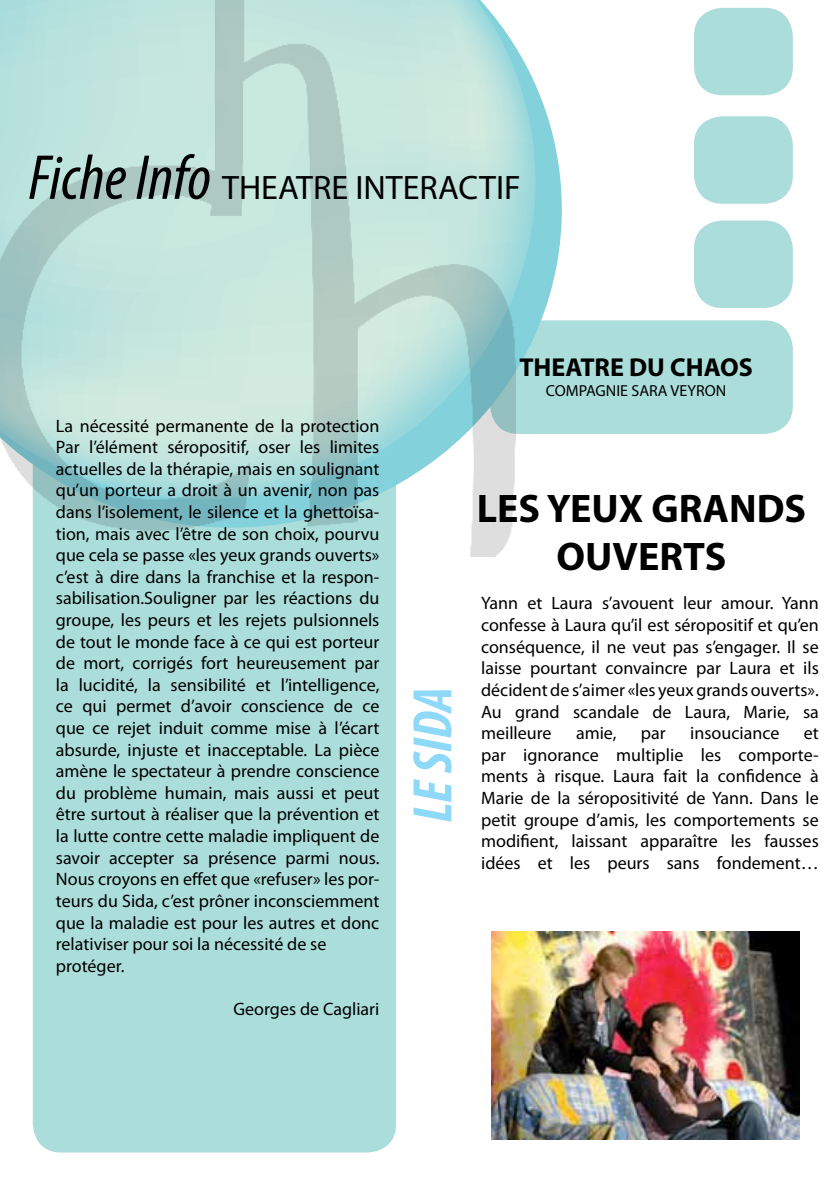
<style>
.page{position:relative;width:840px;height:1191px;background:#fff}
.page>*{position:absolute;margin:0;border:0;box-sizing:border-box;transform-origin:0 0}
.t1{font:italic 700 condensed 56px "Myriad Pro";color:#8ed8f8}
.t2{font:700 40px/48px "Myriad Pro";color:#000;text-align:center}
.t3{font:34px "Myriad Pro";color:#000}
.t4{font:700 26px "Myriad Pro";color:#000}
.t5{font:18px/21.6px "Myriad Pro";color:#000;text-align:justify}
.t6{font:16px "Myriad Pro";color:#000}
.s1{font-style:italic;font-stretch:condensed;font-size:64px}
</style>
<div class="page">
<div style="left:33px;top:243px;width:363px;height:909px;background:#abdddb;border-radius:28px"></div>
<div style="left:490px;top:320px;width:302px;height:114px;background:#abdddb;border-radius:28px"></div>
<svg style="left:535px;top:84px;width:26px;height:250px"></svg>
<svg style="left:515px;top:46px;width:20px;height:400px"></svg>
<div style="left:693px;top:8px;width:99px;height:87px;background:#abdddb;border-radius:28px"></div>
<div style="left:693px;top:116px;width:99px;height:88px;background:#abdddb;border-radius:28px"></div>
<div style="left:693px;top:220px;width:99px;height:88px;background:#abdddb;border-radius:28px"></div>
<img style="left:0;top:0;width:515px;height:556px">
<img style="left:491px;top:931px;width:307px;height:208px">
<h3 class="t3" style="left:29px;top:166px;width:493px"><span class="s1">Fiche Info</span> THEATRE INTERACTIF</h3>
<p class="t5" style="left:56px;top:414px;width:325px;text-align:left">La nécessité permanente de la protection Par l’élément séropositif, oser les limites actuelles de la thérapie, mais en soulignant qu’un porteur a droit à un avenir, non pas dans l’isolement, le silence et la ghettoïsa&shy;tion, mais avec l’être de son choix, pourvu que cela se passe «les yeux grands ouverts» c’est à dire dans la franchise et la respon&shy;sabilisation.Souligner par les réactions du groupe, les peurs et les rejets pulsionnels de tout le monde face à ce qui est porteur de mort, corrigés fort heureusement par la lucidité, la sensibilité et l’intelligence, ce qui permet d’avoir conscience de ce que ce rejet induit comme mise à l’écart absurde, injuste et inacceptable. La pièce amène le spectateur à prendre conscience du problème humain, mais aussi et peut être surtout à réaliser que la prévention et la lutte contre cette maladie impliquent de savoir accepter sa présence parmi nous.<br>Nous croyons en effet que «refuser» les por&shy;teurs du Sida, c’est prôner inconsciemment que la maladie est pour les autres et donc relativiser pour soi la nécessité de se protéger.</p>
<p class="t5" style="left:233px;top:997px;width:147px">Georges de Cagliari</p>
<h3 class="t4" style="left:519px;top:350px;width:235px">THEATRE DU CHAOS</h3>
<p class="t6" style="left:545px;top:380px;width:182px">COMPAGNIE SARA VEYRON</p>
<h1 class="t1" style="left:397px;top:822px;width:139px;rotate:-90deg">LE SIDA</h1>
<h2 class="t2" style="left:476px;top:483px;width:331px">LES YEUX GRANDS<br>OUVERTS</h2>
<p class="t5" style="left:481px;top:592px;width:339px">Yann et Laura s’avouent leur amour. Yann confesse à Laura qu’il est séropositif et qu’en conséquence, il ne veut pas s’engager. Il se laisse pourtant convaincre par Laura et ils décident de s’aimer «les yeux grands ouverts».<br>Au grand scandale de Laura, Marie, sa meilleure</p>
<p class="t5" style="left:575px;top:722px;width:42px">amie,</p>
<p class="t5" style="left:640px;top:722px;width:26px">par</p>
<p class="t5" style="left:689px;top:722px;width:91px">insouciance</p>
<p class="t5" style="left:481px;top:722px;width:339px;text-indent:322px">et par ignorance multiplie les comporte&shy;ments à risque. Laura fait la confidence à Marie de la séropositivité de Yann. Dans le petit groupe d’amis, les comportements se modifient, laissant apparaître les fausses idées et les peurs sans fondement…</p>
</div>
